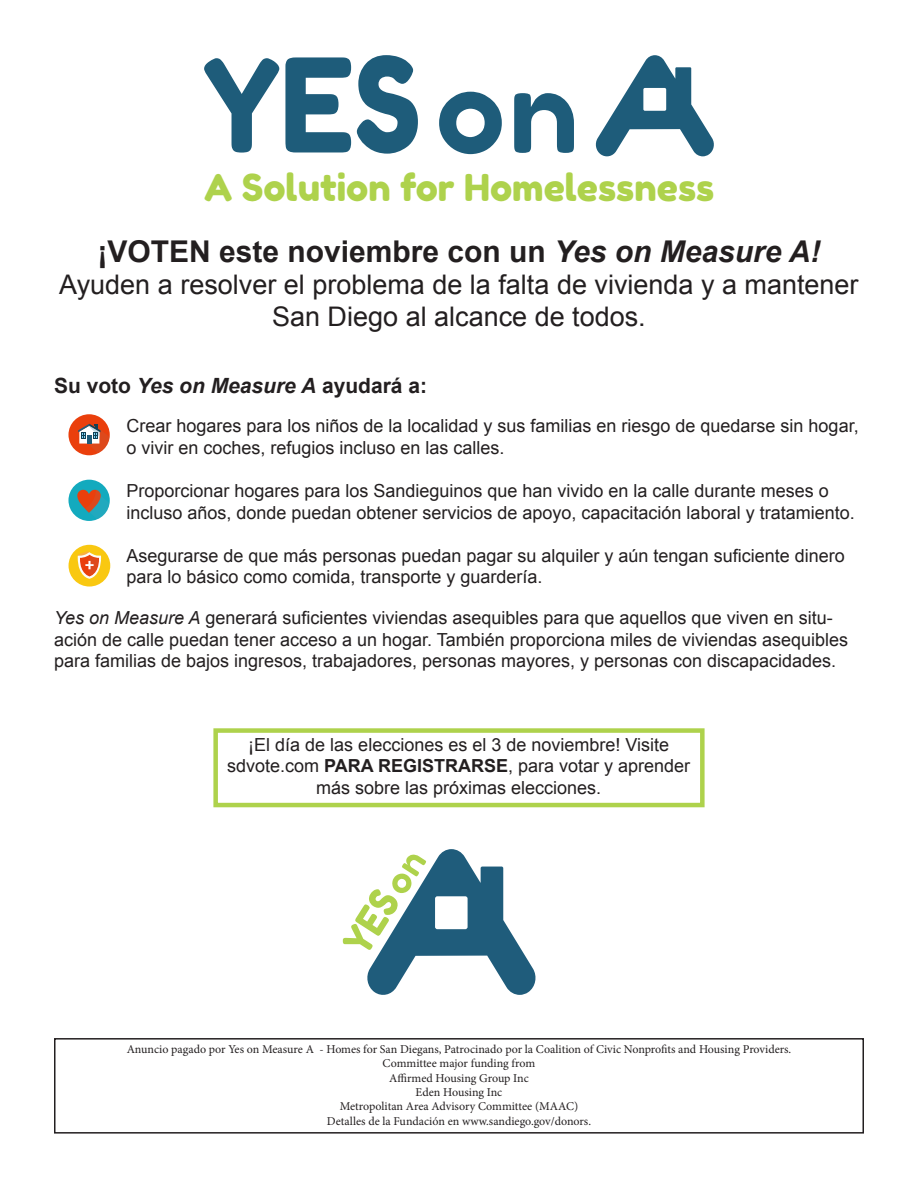
<style>
.page{position:relative;width:918px;height:1188px;background:#fff}
.page>*{position:absolute;margin:0;border:0;box-sizing:border-box;transform-origin:0 0}
.t1{font:37.05px "Fredoka One";color:#aed24c}
.t2{font:700 30px "Arial";color:#231f20}
.t3{font:27px/32.4px "Arial";color:#231f20;text-align:center}
.t4{font:700 21px "Arial";color:#231f20}
.t5{font:18px/21.6px "Arial";color:#231f20}
.t6{font:12px/14.4px "Minion Pro";letter-spacing:-.005em;color:#231f20;text-align:center}
.s1{font-style:italic}
.s2{font-weight:700}
</style>
<div class="page">
<div style="left:54px;top:1038px;width:810px;height:96px;border:2px solid #231f20"></div>
<svg style="left:595px;top:55px;width:119px;height:102px"></svg>
<svg style="left:204px;top:58px;width:75px;height:95px"></svg>
<svg style="left:285px;top:57px;width:66px;height:95px"></svg>
<svg style="left:357px;top:55px;width:61px;height:99px"></svg>
<svg style="left:439px;top:92px;width:63px;height:62px"></svg>
<svg style="left:514px;top:93px;width:60px;height:60px"></svg>
<div style="left:68px;top:480px;width:42px;height:41px;background:#13aabe;border-radius:50%"></div>
<svg style="left:77px;top:490px;width:32px;height:29px"></svg>
<div style="left:69px;top:545px;width:41px;height:42px;background:#f9c811;border-radius:50%"></div>
<svg style="left:78px;top:551px;width:23px;height:28px"></svg>
<div style="left:68px;top:414px;width:42px;height:41px;background:#ea3f0c;border-radius:50%"></div>
<svg style="left:78px;top:424px;width:32px;height:29px"></svg>
<svg style="left:343px;top:849px;width:193px;height:146px"></svg>
<div style="left:213px;top:728px;width:492px;height:79px;border:4px solid #aed24c"></div>
<p class="t1" style="left:204px;top:165px;width:512px">A Solution for Homelessness</p>
<p class="t2" style="left:98px;top:231px;width:724px">¡VOTEN este noviembre con un <span class="s1">Yes on Measure A!</span></p>
<p class="t3" style="left:59px;top:269px;width:801px">Ayuden a resolver el problema de la falta de vivienda y a mantener<br>San Diego al alcance de todos.</p>
<p class="t4" style="left:54px;top:371px;width:375px">Su voto <span class="s1">Yes on Measure A</span> ayudará a:</p>
<p class="t5" style="left:126px;top:415px;width:734px">Crear hogares para los niños de la localidad y sus familias en riesgo de quedarse sin hogar, o vivir en coches, refugios incluso en las calles.</p>
<p class="t5" style="left:126px;top:480px;width:730px">Proporcionar hogares para los Sandieguinos que han vivido en la calle durante meses o incluso años, donde puedan obtener servicios de apoyo, capacitación laboral y tratamiento.</p>
<p class="t5" style="left:126px;top:545px;width:720px">Asegurarse de que más personas puedan pagar su alquiler y aún tengan suficiente dinero para lo básico como comida, transporte y guardería.</p>
<p class="t5" style="left:54px;top:607px;width:796px"><span class="s1">Yes on Measure A</span> generará suficientes viviendas asequibles para que aquellos que viven en situ&shy;ación de calle puedan tener acceso a un hogar. También proporciona miles de viviendas asequibles para familias de bajos ingresos, trabajadores, personas mayores, y personas con discapacidades.</p>
<p class="t5" style="left:227px;top:734px;width:465px;text-align:center">¡El día de las elecciones es el 3 de noviembre! Visite sdvote.com <span class="s2">PARA REGISTRARSE</span>, para votar y aprender más sobre las próximas elecciones.</p>
<p class="t6" style="left:127px;top:1042px;width:666px">Anuncio pagado por Yes on Measure A - Homes for San Diegans, Patrocinado por la Coalition of Civic Nonprofits and Housing Providers.</p>
<p class="t6" style="left:383px;top:1056px;width:154px">Committee major funding from</p>
<p class="t6" style="left:389px;top:1071px;width:141px">Affirmed Housing Group Inc</p>
<p class="t6" style="left:340px;top:1085px;width:240px">Eden Housing Inc<br>Metropolitan Area Advisory Committee (MAAC)</p>
<p class="t6" style="left:327px;top:1114px;width:266px">Detalles de la Fundación en www.sandiego.gov/donors.</p>
</div>
